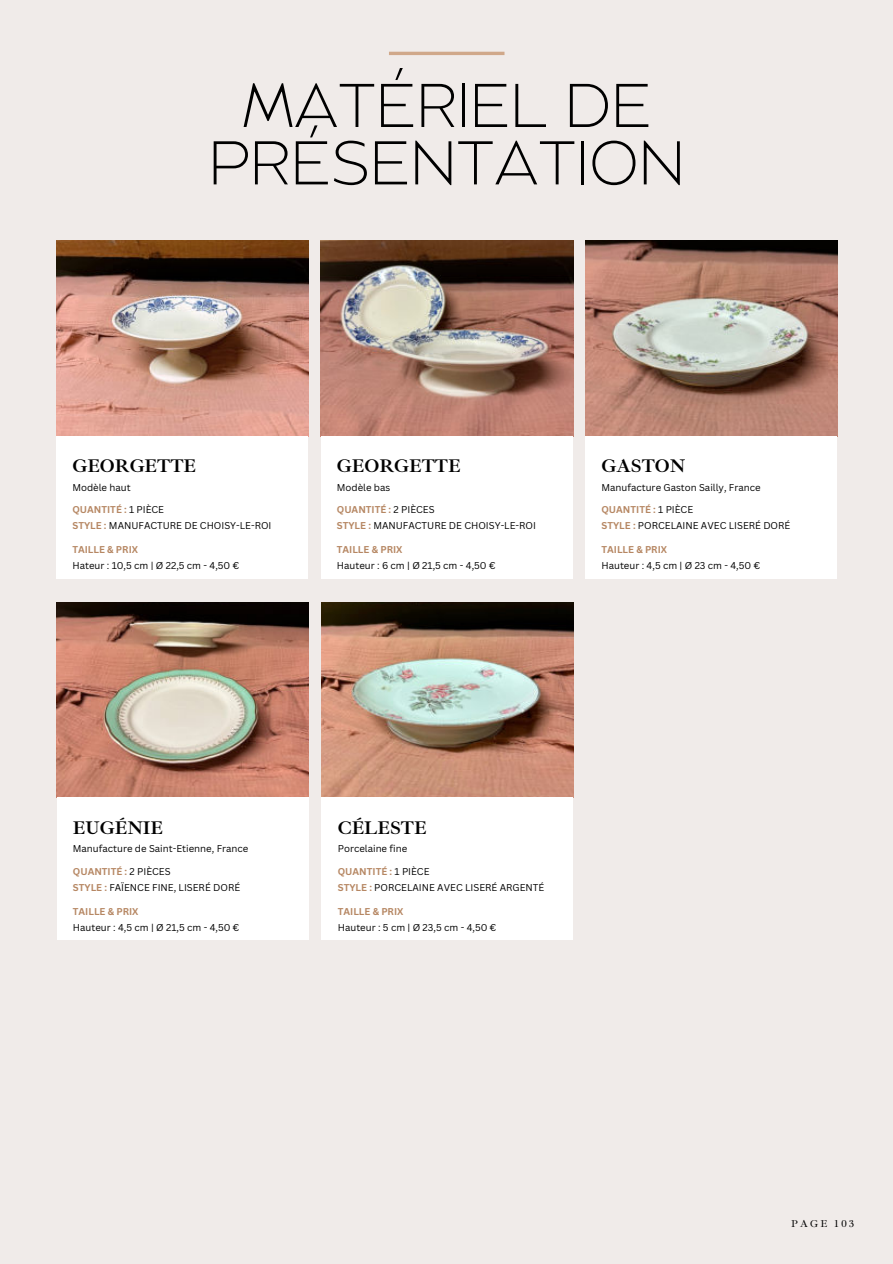
<style>
.page{position:relative;width:893px;height:1264px;background:#fff}
.page>*{position:absolute;margin:0;border:0;box-sizing:border-box;transform-origin:0 0}
.t1{font:200 61.5px/57.3px "Balgin";color:#000;text-align:center}
.t2{font:700 18.75px "Ibarra Real Nova";color:#000}
.t3{font:10.2px "Ibarra Real Nova";letter-spacing:.215em;color:#000}
.t4{font:9.6px/16.4px "Canva Sans";color:#000}
.t5{font:700 9.6px "Canva Sans";color:#b68763}
.s1{font-weight:700;color:#b68763}
</style>
<div class="page">
<div style="left:0;top:0;width:892px;height:1263px;background:#f0ebe9"></div>
<hr style="left:389px;top:52px;width:115px;height:3px;background:#d0a88a">
<img style="left:321px;top:240px;width:252px;height:196px">
<div style="left:320px;top:436px;width:252px;height:142px;background:#fff"></div>
<img style="left:56px;top:240px;width:252px;height:196px">
<div style="left:56px;top:436px;width:252px;height:142px;background:#fff"></div>
<img style="left:585px;top:240px;width:252px;height:196px">
<div style="left:585px;top:436px;width:251px;height:142px;background:#fff"></div>
<img style="left:57px;top:602px;width:252px;height:196px">
<div style="left:57px;top:797px;width:251px;height:143px;background:#fff"></div>
<img style="left:321px;top:602px;width:252px;height:195px">
<div style="left:321px;top:797px;width:252px;height:143px;background:#fff"></div>
<h1 class="t1" style="left:209px;top:76px;width:477px">MATÉRIEL DE<br>PRÉSENTATION</h1>
<h2 class="t2" style="left:72px;top:455px;width:125px">GEORGETTE</h2>
<p class="t4" style="left:72px;top:479px;width:60px">Modèle haut</p>
<p class="t4" style="left:72px;top:501px;width:200px"><span class="s1">QUANTITÉ :</span> 1 PIÈCE<br><span class="s1">STYLE :</span> MANUFACTURE DE CHOISY-LE-ROI</p>
<p class="t5" style="left:72px;top:544px;width:67px">TAILLE &amp; PRIX</p>
<p class="t4" style="left:72px;top:557px;width:168px">Hateur : 10,5 cm | Ø 22,5 cm - 4,50 €</p>
<h2 class="t2" style="left:337px;top:455px;width:125px">GEORGETTE</h2>
<p class="t4" style="left:337px;top:479px;width:55px">Modèle bas</p>
<p class="t4" style="left:337px;top:501px;width:201px"><span class="s1">QUANTITÉ :</span> 2 PIÈCES<br><span class="s1">STYLE :</span> MANUFACTURE DE CHOISY-LE-ROI</p>
<p class="t5" style="left:337px;top:544px;width:67px">TAILLE &amp; PRIX</p>
<p class="t4" style="left:337px;top:557px;width:160px">Hauteur : 6 cm | Ø 21,5 cm - 4,50 €</p>
<h2 class="t2" style="left:601px;top:455px;width:85px">GASTON</h2>
<p class="t4" style="left:601px;top:479px;width:161px">Manufacture Gaston Sailly, France</p>
<p class="t4" style="left:601px;top:501px;width:190px"><span class="s1">QUANTITÉ :</span> 1 PIÈCE<br><span class="s1">STYLE :</span> PORCELAINE AVEC LISERÉ DORÉ</p>
<p class="t5" style="left:601px;top:544px;width:67px">TAILLE &amp; PRIX</p>
<p class="t4" style="left:601px;top:557px;width:160px">Hauteur : 4,5 cm | Ø 23 cm - 4,50 €</p>
<h2 class="t2" style="left:73px;top:817px;width:92px">EUGÉNIE</h2>
<p class="t4" style="left:73px;top:840px;width:177px">Manufacture de Saint-Etienne, France</p>
<p class="t4" style="left:73px;top:862px;width:169px"><span class="s1">QUANTITÉ :</span> 2 PIÈCES<br><span class="s1">STYLE :</span> FAÏENCE FINE, LISERÉ DORÉ</p>
<p class="t5" style="left:73px;top:905px;width:67px">TAILLE &amp; PRIX</p>
<p class="t4" style="left:73px;top:919px;width:168px">Hauteur : 4,5 cm | Ø 21,5 cm - 4,50 €</p>
<h2 class="t2" style="left:338px;top:817px;width:90px">CÉLESTE</h2>
<p class="t4" style="left:338px;top:840px;width:71px">Porcelaine fine</p>
<p class="t4" style="left:338px;top:862px;width:208px"><span class="s1">QUANTITÉ :</span> 1 PIÈCE<br><span class="s1">STYLE :</span> PORCELAINE AVEC LISERÉ ARGENTÉ</p>
<p class="t5" style="left:338px;top:905px;width:67px">TAILLE &amp; PRIX</p>
<p class="t4" style="left:338px;top:919px;width:160px">Hauteur : 5 cm | Ø 23,5 cm - 4,50 €</p>
<p class="t3" style="left:791px;top:1217px;width:65px">PAGE 103</p>
</div>
